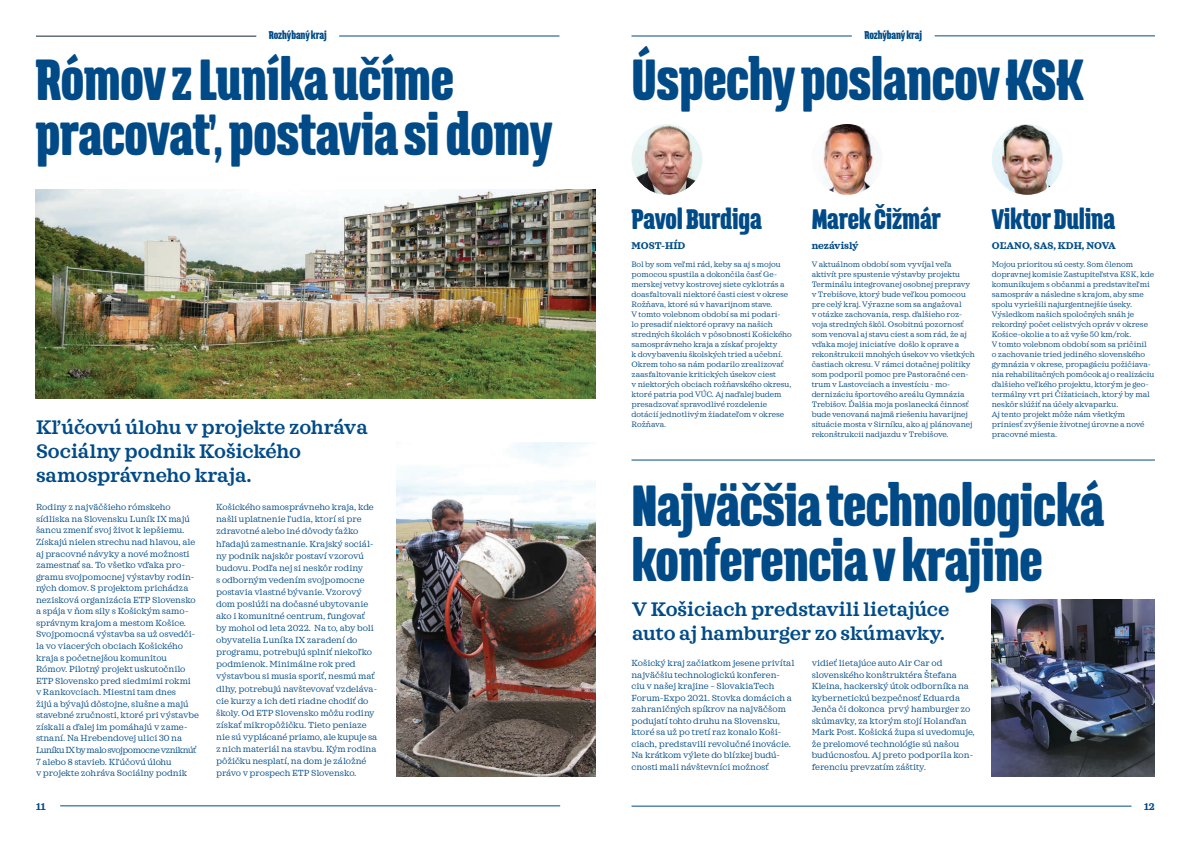
<style>
.page{position:relative;width:1191px;height:842px;background:#fff}
.page>*{position:absolute;margin:0;border:0;box-sizing:border-box;transform-origin:0 0}
.t1{font:900 51.2px/55px "Triump";letter-spacing:-.01em;color:#004b87;scale:.8 1}
.t2{font:900 25px "Triump";letter-spacing:-.01em;color:#004b87;scale:.8 1}
.t3{font:600 20px/24px "Sagona";color:#004b87}
.t4{font:700 10px "Sagona";color:#004b87}
.t5{font:900 10px "Triump";letter-spacing:-.01em;color:#004b87;scale:.8 1}
.t6{font:9px/11.6px "Sagona";color:#004b87}
.t7{font:8px/10px "Sagona";color:#004b87}
</style>
<div class="page">
<hr style="left:60px;top:806px;width:500px;height:1px;background:#004b87">
<hr style="left:631px;top:806px;width:500px;height:1px;background:#004b87">
<hr style="left:36px;top:36px;width:220px;height:1px;background:#122632">
<hr style="left:339px;top:36px;width:220px;height:1px;background:#004b87">
<img style="left:35px;top:189px;width:560px;height:209px">
<img style="left:396px;top:443px;width:199px;height:333px">
<hr style="left:631px;top:36px;width:221px;height:1px;background:#004b87">
<hr style="left:934px;top:36px;width:221px;height:1px;background:#004b87">
<img style="left:631px;top:124px;width:71px;height:71px;border-radius:35px">
<img style="left:811px;top:124px;width:71px;height:71px;border-radius:35px">
<img style="left:991px;top:124px;width:71px;height:71px;border-radius:35px">
<hr style="left:631px;top:460px;width:524px;height:1px;background:#004b87">
<img style="left:991px;top:600px;width:164px;height:176px">
<p class="t5" style="left:269px;top:28px;width:74px">Rozhýbaný kraj</p>
<h1 class="t1" style="left:35px;top:50px;width:648px">Rómov z Luníka učíme pracovať, postavia si domy</h1>
<h3 class="t3" style="left:36px;top:416px;width:333px">Kľ účovú úlohu v projekte zohráva<br>Sociálny podnik Košického samosprávneho kraja.</h3>
<p class="t6" style="left:36px;top:501px;width:164px">Rodiny z najväčšieho rómskeho sídliska na Slovensku Luník IX majú šancu zmeniť svoj život k lepšiemu.<br>Získajú nielen strechu nad hlavou, ale aj pracovné návyky a nové možnosti zamestnať sa. To všetko vďaka pro&shy;gramu svojpomocnej výstavby rodin&shy;ných domov. S projektom prichádza nezisková organizácia ETP Slovensko a spája v ňom sily s Košickým samo&shy;správnym krajom a mestom Košice.<br>Svojpomocná výstavba sa už osvedči&shy;la vo viacerých obciach Košického kraja s početnejšou komunitou Rómov. Pilotný projekt uskutočnilo ETP Slovensko pred siedmimi rokmi<br>v Rankovciach. Miestni tam dnes<br>žijú a bývajú dôstojne, slušne a majú stavebné zručnosti, ktoré pri výstavbe získali a ďalej im pomáhajú v zame&shy;stnaní. Na Hrebendovej ulici 30 na Luníku IX by malo svojpomocne vzniknúť 7 alebo 8 stavieb. Kľ účovú úlohu<br>v projekte zohráva Sociálny podnik</p>
<p class="t6" style="left:216px;top:501px;width:163px;line-height:12.1px">Košického samosprávneho kraja, kde našli uplatnenie ľ udia, ktorí si pre zdravotné alebo iné dôvody ťažko hľadajú zamestnanie. Krajský sociál&shy;ny podnik najskôr postaví vzorovú budovu. Podľa nej si neskôr rodiny<br>s odborným vedením svojpomocne postavia vlastné bývanie. Vzorový dom poslúži na dočasné ubytovanie ako i komunitné centrum, fungovať by mohol od leta 2022. Na to, aby boli obyvatelia Luníka IX zaradení do programu, potrebujú splniť niekoľko podmienok. Minimálne rok pred výstavbou si musia sporiť, nesmú mať dlhy, potrebujú navštevovať vzdeláva&shy;cie kurzy a ich deti riadne chodiť do školy. Od ETP Slovensko môžu rodiny získať mikropôžičku. Tieto peniaze nie sú vyplácané priamo, ale kupuje sa z nich materiál na stavbu. Kým rodina pôžičku nesplatí, na dom je záložné právo v prospech ETP Slovensko.</p>
<p class="t5" style="left:864px;top:28px;width:74px">Rozhýbaný kraj</p>
<h1 class="t1" style="left:631px;top:50px;width:566px">Úspechy poslancov KSK</h1>
<h2 class="t2" style="left:631px;top:201px;width:164px">Pavol Burdiga</h2>
<h2 class="t2" style="left:811px;top:201px;width:163px">Marek Čižmár</h2>
<h2 class="t2" style="left:991px;top:201px;width:156px">Viktor Dulina</h2>
<p class="t4" style="left:631px;top:239px;width:56px">MOST-HÍD</p>
<p class="t4" style="left:811px;top:239px;width:48px">nezávislý</p>
<p class="t4" style="left:991px;top:239px;width:125px">OĽANO, SAS, KDH, NOVA</p>
<p class="t7" style="left:631px;top:259px;width:162px">Bol by som veľmi rád, keby sa aj s mojou pomocou spustila a dokončila časť Ge&shy;merskej vetvy kostrovej siete cyklotrás a doasfaltovali niektoré časti ciest v okrese Rožňava, ktoré sú v havarijnom stave.<br>V tomto volebnom období sa mi podari-<br>lo presadiť niektoré opravy na našich stredných školách v pôsobnosti Košického samosprávneho kraja a získať projekty<br>k dovybaveniu školských tried a učební.<br>Okrem toho sa nám podarilo zrealizovať zaasfaltovanie kritických úsekov ciest<br>v niektorých obciach rožňavského okresu, ktoré patria pod VÚC. Aj naďalej budem presadzovať spravodlivé rozdelenie dotácií jednotlivým žiadateľom v okrese Rožňava.</p>
<p class="t7" style="left:811px;top:259px;width:165px">V aktuálnom období som vyvíjal veľa aktivít pre spustenie výstavby projektu Terminálu integrovanej osobnej prepravy v Trebišove, ktorý bude veľkou pomocou pre celý kraj. Výrazne som sa angažoval<br>v otázke zachovania, resp. ďalšieho roz&shy;voja stredných škôl. Osobitnú pozornosť som venoval aj stavu ciest a som rád, že aj vďaka mojej iniciatíve došlo k oprave a rekonštrukcii mnohých úsekov vo všetkých častiach okresu. V rámci dotačnej politiky som podporil pomoc pre Pastoračné cen&shy;trum v Lastovciach a investíciu - mo&shy;dernizáciu športového areálu Gymnázia Trebišov. Ďalšia moja poslanecká činnosť bude venovaná najmä riešeniu havarijnej situácie mosta v Sirníku, ako aj plánovanej rekonštrukcii nadjazdu v Trebišove.</p>
<p class="t7" style="left:991px;top:259px;width:164px">Mojou prioritou sú cesty. Som členom dopravnej komisie Zastupiteľstva KSK, kde komunikujem s občanmi a predstaviteľmi samospráv a následne s krajom, aby sme spolu vyriešili najurgentnejšie úseky.<br>Výsledkom našich spoločných snáh je rekordný počet celistvých opráv v okrese Košice-okolie a to až vyše 50 km/rok.<br>V tomto volebnom období som sa pričinil<br>o zachovanie tried jediného slovenského gymnázia v okrese, propagáciu požičiava&shy;nia rehabilitačných pomôcok aj o realizáciu ďalšieho veľkého projektu, ktorým je geo&shy;termálny vrt pri Čižaticiach, ktorý by mal neskôr slúžiť na účely akvaparku.<br>Aj tento projekt môže nám všetkým priniesť zvýšenie životnej úrovne a nové pracovné miesta.</p>
<h1 class="t1" style="left:631px;top:476px;width:592px">Najväčšia technologická konferencia v krajine</h1>
<h3 class="t3" style="left:632px;top:597px;width:319px">V Košiciach predstavili lietajúce auto aj hamburger zo skúmavky.</h3>
<p class="t6" style="left:631px;top:657px;width:164px">Košický kraj začiatkom jesene privítal najväčšiu technologickú konferen&shy;ciu v našej krajine – SlovakiaTech Forum-Expo 2021. Stovka domácich a zahraničných spíkrov na najväčšom podujatí tohto druhu na Slovensku, ktoré sa už po tretí raz konalo Koši&shy;ciach, predstavili revolučné inovácie.<br>Na krátkom výlete do blízkej budú&shy;cnosti mali návštevníci možnosť</p>
<p class="t6" style="left:811px;top:657px;width:165px">vidieť lietajúce auto Air Car od slovenského konštruktéra Štefana Kleina, hackerský útok odborníka na kybernetickú bezpečnosť Eduarda Jenča či dokonca prvý hamburger zo skúmavky, za ktorým stojí Holanďan Mark Post. Košická župa si uvedomuje, že prelomové technológie sú našou budúcnosťou. Aj preto podporila kon&shy;ferenciu prevzatím záštity.</p>
<p class="t4" style="left:36px;top:800px;width:11px">11</p>
<p class="t4" style="left:1144px;top:800px;width:12px">12</p>
</div>
